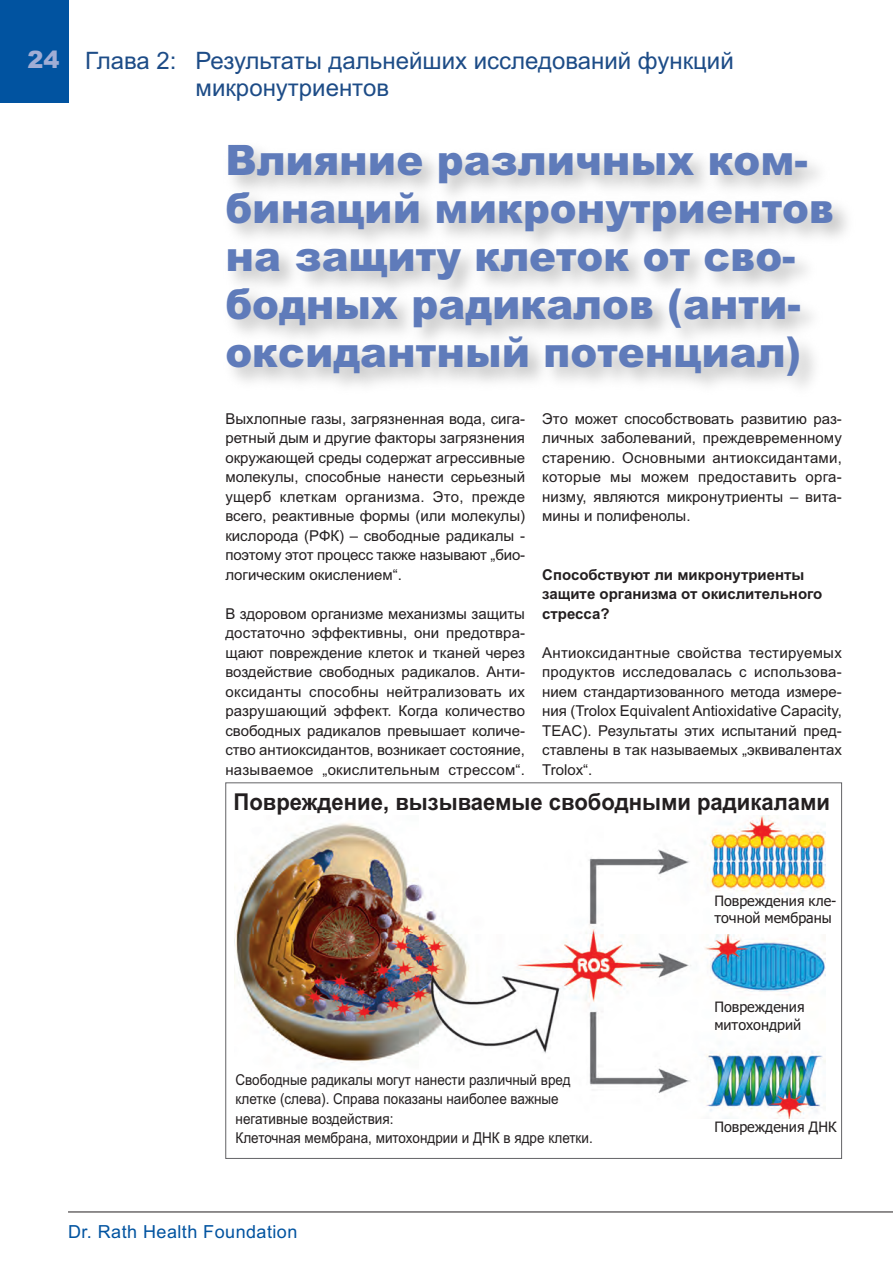
<style>
.page{position:relative;width:893px;height:1263px;background:#fff}
.page>*{position:absolute;margin:0;border:0;box-sizing:border-box;transform-origin:0 0}
.t1{font:900 42px/48px "Arial";color:#5f7bba;scale:.96 1}
.t2{font:24px/27px "Arial";color:#1d4c87}
.t3{font:700 23.25px "Arial";color:#231f20;scale:.95 1}
.t4{font:18px "Arial";letter-spacing:.025em;color:#0153a0}
.t5{font:15px/19.5px "Arial";color:#231f20;text-align:justify}
.t6{font:15px/19.5px "Arial";color:#231f20;scale:.9 1}
.t7{font:700 15px/19.5px "Arial";color:#231f20}
.t8{font:14.4px/17.2px "Tahoma";color:#231f20}
.s1{font-weight:900;color:#a0add5}
</style>
<div class="page">
<div style="left:0;top:0;width:68px;height:102px;background:#0153a0"></div>
<hr style="left:68px;top:1211px;width:825px;height:1px;background:#231f20">
<img style="left:235px;top:815px;width:590px;height:304px">
<h2 class="t2" style="left:196px;top:47px;width:540px;text-indent:-168px"><span class="s1">24</span> Глава 2: Результаты дальнейших исследований функций микронутриентов</h2>
<h1 class="t1" style="left:225px;top:136px;width:635px">Влияние различных ком&shy;бинаций микронутриентов на защиту клеток от сво&shy;бодных радикалов (анти&shy;оксидантный потенциал)</h1>
<p class="t5" style="left:225px;top:409px;width:301px">Выхлопные газы, загрязненная вода, сига&shy;ретный дым и другие факторы загрязнения окружающей среды содержат агрессивные молекулы, способные нанести серьезный ущерб клеткам организма. Это, прежде всего, реактивные формы (или молекулы) кислорода (РФК) – свободные радикалы - поэтому этот процесс также называют „био&shy;логическим окислением“.</p>
<p class="t5" style="left:225px;top:604px;width:301px">В здоровом организме механизмы защиты достаточно эффективны, они предотвра&shy;щают повреждение клеток и тканей через воздействие свободных радикалов. Анти&shy;оксиданты способны нейтрализовать их разрушающий эффект. Когда количество свободных радикалов превышает количе&shy;ство антиоксидантов, возникает состояние, называемое „окислительным стрессом“.</p>
<p class="t5" style="left:542px;top:409px;width:301px">Это может способствовать развитию раз&shy;личных заболеваний, преждевременному старению. Основными антиоксидантами, которые мы можем предоставить орга&shy;низму, являются микронутриенты – вита&shy;мины и полифенолы.</p>
<p class="t7" style="left:542px;top:565px;width:282px">способствуют ли микронутриенты защите организма от окислительного стресса?</p>
<p class="t5" style="left:542px;top:643px;width:301px">Антиоксидантные свойства тестируемых продуктов исследовалась с использова&shy;нием стандартизованного метода измере&shy;ния (Trolox Equivalent Antioxidative Capacity, TEAC). Результаты этих испытаний пред&shy;ставлены в так называемых „эквивалентах Trolox“.</p>
<h3 class="t3" style="left:233px;top:788px;width:629px">Повреждение, вызываемые свободными радикалами</h3>
<p class="t8" style="left:714px;top:892px;width:124px">Повреждения кле&shy;точной мембраны</p>
<p class="t6" style="left:236px;top:1070px;width:398px">Свободные радикалы могут нанести различный вред клетке (слева). Справа показаны наиболее важные негативные воздействия:<br>Клеточная мембрана, митохондрии и ДНК в ядре клетки.</p>
<p class="t4" style="left:68px;top:1221px;width:231px">Dr. Rath Health Foundation</p>
<p class="t8" style="left:714px;top:999px;width:92px">Повреждения митохондрий</p>
<p class="t8" style="left:714px;top:1118px;width:124px">Повреждения ДНК</p>
</div>
